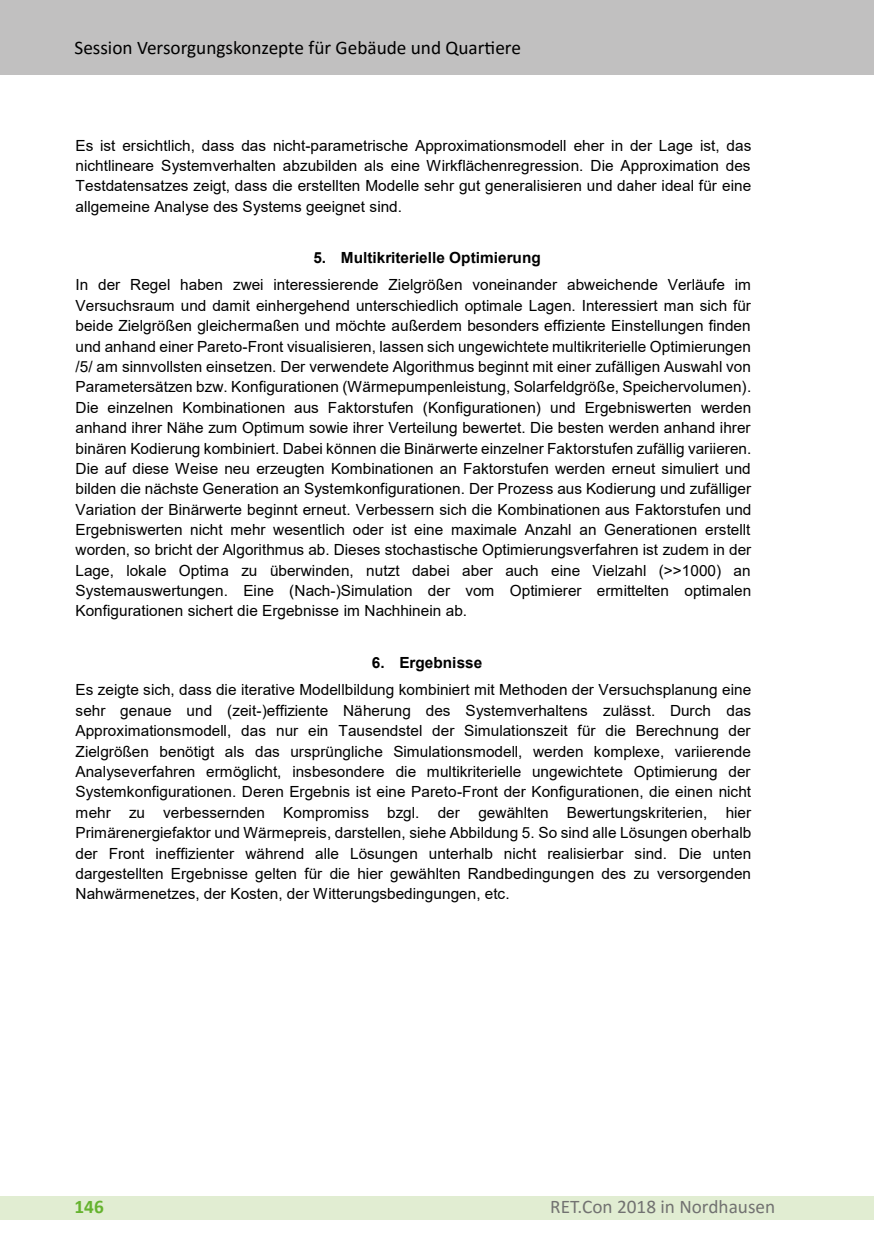
<style>
.page{position:relative;width:874px;height:1241px;background:#fff}
.page>*{position:absolute;margin:0;border:0;box-sizing:border-box;transform-origin:0 0}
.t1{font:19.25px "Calibri";color:#000}
.t2{font:19.25px "Calibri";color:#727271}
.t3{font:700 19.25px "Calibri";color:#65b32e}
.t4{font:15.4px/20.3px "Arial";color:#000;text-align:justify}
.t5{font:700 15.4px "Arial";color:#000}
</style>
<div class="page">
<div style="left:0;top:1196px;width:873px;height:23px;background:#e1edd2"></div>
<div style="left:0;top:0;width:873px;height:74px;background:#c1c0c0"></div>
<p class="t1" style="left:74px;top:34px;width:448px">Session Versorgungskonzepte für Gebäude und Quartiere</p>
<p class="t4" style="left:76px;top:135px;width:677px">Es ist ersichtlich, dass das nicht-parametrische Approximationsmodell eher in der Lage ist, das nichtlineare Systemverhalten abzubilden als eine Wirkflächenregression. Die Approximation des Testdatensatzes zeigt, dass die erstellten Modelle sehr gut generalisieren und daher ideal für eine allgemeine Analyse des Systems geeignet sind.</p>
<p class="t5" style="left:313px;top:246px;width:229px">5. Multikriterielle Optimierung</p>
<p class="t4" style="left:76px;top:275px;width:677px">In der Regel haben zwei interessierende Zielgrößen voneinander abweichende Verläufe im Versuchsraum und damit einhergehend unterschiedlich optimale Lagen. Interessiert man sich für beide Zielgrößen gleichermaßen und möchte außerdem besonders effiziente Einstellungen finden und anhand einer Pareto-Front visualisieren, lassen sich ungewichtete multikriterielle Optimierungen /5/ am sinnvollsten einsetzen. Der verwendete Algorithmus beginnt mit einer zufälligen Auswahl von Parametersätzen bzw. Konfigurationen (Wärmepumpenleistung, Solarfeldgröße, Speichervolumen).<br>Die einzelnen Kombinationen aus Faktorstufen (Konfigurationen) und Ergebniswerten werden anhand ihrer Nähe zum Optimum sowie ihrer Verteilung bewertet. Die besten werden anhand ihrer binären Kodierung kombiniert. Dabei können die Binärwerte einzelner Faktorstufen zufällig variieren.<br>Die auf diese Weise neu erzeugten Kombinationen an Faktorstufen werden erneut simuliert und bilden die nächste Generation an Systemkonfigurationen. Der Prozess aus Kodierung und zufälliger Variation der Binärwerte beginnt erneut. Verbessern sich die Kombinationen aus Faktorstufen und Ergebniswerten nicht mehr wesentlich oder ist eine maximale Anzahl an Generationen erstellt worden, so bricht der Algorithmus ab. Dieses stochastische Optimierungsverfahren ist zudem in der Lage, lokale Optima zu überwinden, nutzt dabei aber auch eine Vielzahl (&gt;&gt;1000) an Systemauswertungen. Eine (Nach-)Simulation der vom Optimierer ermittelten optimalen Konfigurationen sichert die Ergebnisse im Nachhinein ab.</p>
<p class="t5" style="left:372px;top:651px;width:112px">6. Ergebnisse</p>
<p class="t4" style="left:76px;top:679px;width:677px">Es zeigte sich, dass die iterative Modellbildung kombiniert mit Methoden der Versuchsplanung eine sehr genaue und (zeit-)effiziente Näherung des Systemverhaltens zulässt. Durch das Approximationsmodell, das nur ein Tausendstel der Simulationszeit für die Berechnung der Zielgrößen benötigt als das ursprüngliche Simulationsmodell, werden komplexe, variierende Analyseverfahren ermöglicht, insbesondere die multikriterielle ungewichtete Optimierung der Systemkonfigurationen. Deren Ergebnis ist eine Pareto-Front der Konfigurationen, die einen nicht mehr zu verbessernden Kompromiss bzgl. der gewählten Bewertungskriterien, hier Primärenergiefaktor und Wärmepreis, darstellen, siehe Abbildung 5. So sind alle Lösungen oberhalb der Front ineffizienter während alle Lösungen unterhalb nicht realisierbar sind. Die unten dargestellten Ergebnisse gelten für die hier gewählten Randbedingungen des zu versorgenden Nahwärmenetzes, der Kosten, der Witterungsbedingungen, etc.</p>
<p class="t3" style="left:74px;top:1192px;width:31px">146</p>
<p class="t2" style="left:550px;top:1193px;width:226px">RET.Con 2018 in Nordhausen</p>
</div>
